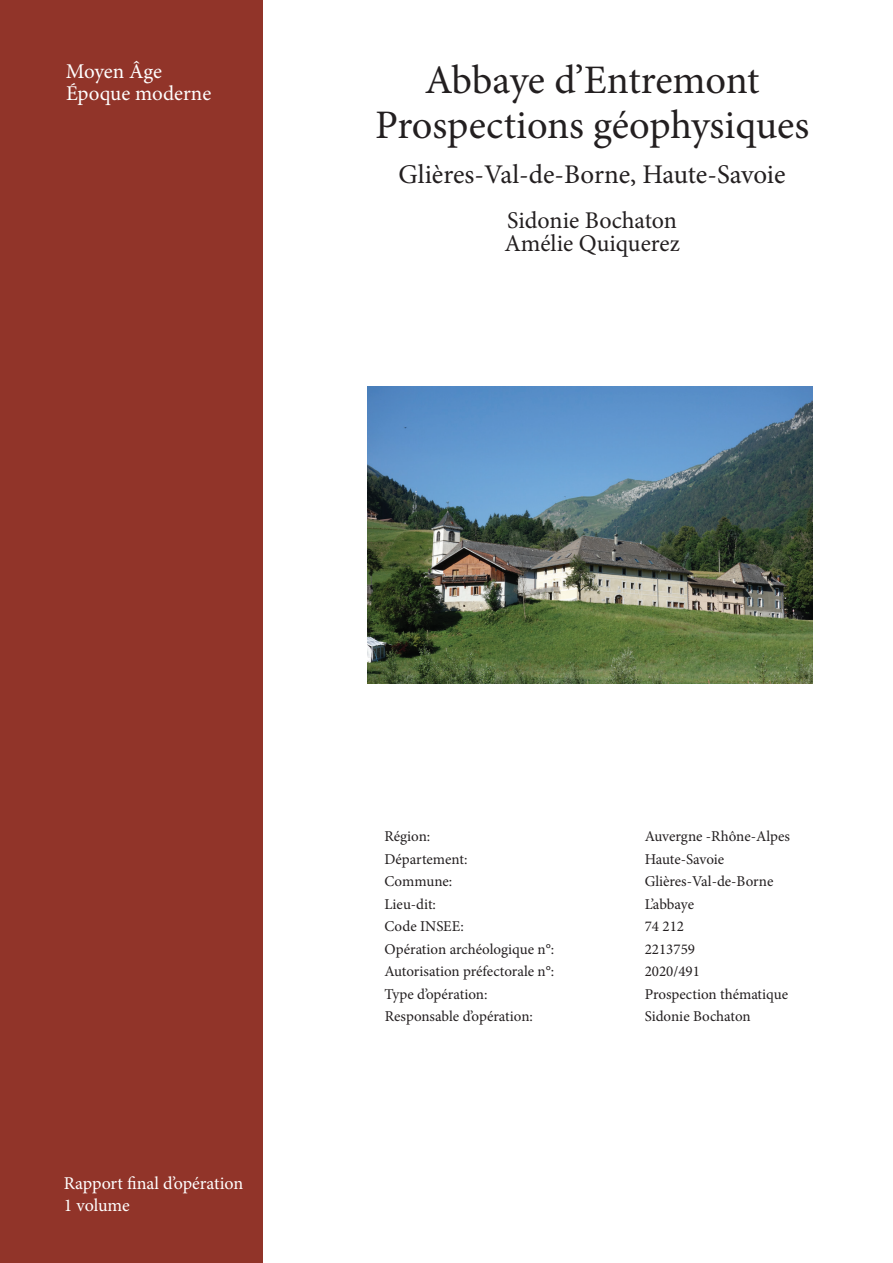
<style>
.page{position:relative;width:893px;height:1263px;background:#fff}
.page>*{position:absolute;margin:0;border:0;box-sizing:border-box;transform-origin:0 0}
.t1{font:40.5px/45px "Minion Pro";letter-spacing:-.005em;color:#231f20;text-align:center}
.t2{font:27px "Minion Pro";letter-spacing:-.005em;color:#231f20}
.t3{font:24px/22.5px "Minion Pro";color:#231f20}
.t4{font:21px/22.5px "Minion Pro";letter-spacing:-.005em;color:#fff}
.t5{font:18px/21.6px "Minion Pro";letter-spacing:-.005em;color:#fff}
.t6{font:15px "Minion Pro";color:#231f20}
</style>
<div class="page">
<div style="left:0;top:0;width:263px;height:1263px;background:#913429"></div>
<img style="left:368px;top:387px;width:444px;height:296px">
<h3 class="t4" style="left:66px;top:60px;width:147px">Moyen Âge époque moderne</h3>
<h1 class="t1" style="left:375px;top:58px;width:436px">Abbaye d’Entremont<br>Prospections géophysiques</h1>
<h2 class="t2" style="left:399px;top:157px;width:388px">Glières-Val-de-Borne, Haute-Savoie</h2>
<h3 class="t3" style="left:504px;top:209px;width:177px">Sidonie Bochaton<br>Amélie Quiquerez</h3>
<p class="t5" style="left:64px;top:1172px;width:181px">Rapport final d’opération<br>1 volume</p>
<p class="t6" style="left:384px;top:826px;width:47px">Région:</p>
<p class="t6" style="left:645px;top:826px;width:147px">Auvergne -Rhône-Alpes</p>
<p class="t6" style="left:384px;top:849px;width:84px">Département:</p>
<p class="t6" style="left:645px;top:849px;width:81px">Haute-Savoie</p>
<p class="t6" style="left:384px;top:871px;width:69px">Commune:</p>
<p class="t6" style="left:645px;top:871px;width:130px">Glières-Val-de-Borne</p>
<p class="t6" style="left:384px;top:894px;width:53px">Lieu-dit:</p>
<p class="t6" style="left:645px;top:894px;width:51px">L’abbaye</p>
<p class="t6" style="left:384px;top:916px;width:81px">Code INSEE:</p>
<p class="t6" style="left:645px;top:916px;width:41px">74 212</p>
<p class="t6" style="left:384px;top:939px;width:171px">Opération archéologique n°:</p>
<p class="t6" style="left:645px;top:939px;width:52px">2213759</p>
<p class="t6" style="left:384px;top:961px;width:171px">Autorisation préfectorale n°:</p>
<p class="t6" style="left:645px;top:961px;width:57px">2020/491</p>
<p class="t6" style="left:384px;top:984px;width:105px">Type d’opération:</p>
<p class="t6" style="left:645px;top:984px;width:145px">Prospection thématique</p>
<p class="t6" style="left:385px;top:1006px;width:150px">Responsable d’opération:</p>
<p class="t6" style="left:645px;top:1006px;width:108px">Sidonie Bochaton</p>
</div>
